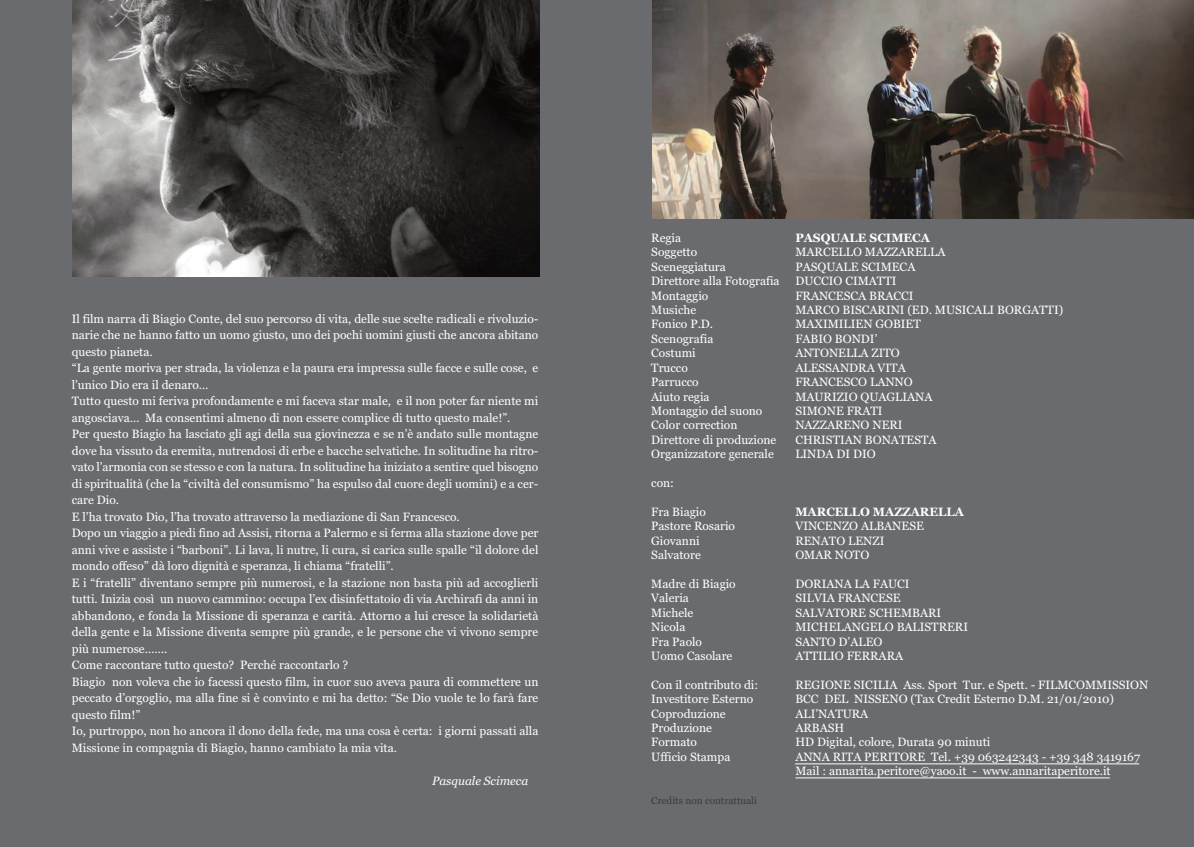
<style>
.page{position:relative;width:1194px;height:847px;background:#fff}
.page>*{position:absolute;margin:0;border:0;box-sizing:border-box;transform-origin:0 0}
.t1{font:12px/16.5px "Georgia";color:#fff}
.t2{font:700 12px "Georgia";color:#fff}
.t3{font:italic 12px "Georgia";color:#fff}
.t4{font:10px "Georgia";color:#3c3c3d}
</style>
<div class="page">
<div style="left:0;top:0;width:1193px;height:846px;background:#696b6e"></div>
<img style="left:652px;top:0;width:541px;height:218px">
<img style="left:72px;top:1px;width:467px;height:276px">
<hr style="left:794px;top:763px;width:344px;height:1px;background:#fff">
<hr style="left:795px;top:777px;width:314px;height:1px;background:#fff">
<p class="t1" style="left:72px;top:310px;width:468px">Il film narra di Biagio Conte, del suo percorso di vita, delle sue scelte radicali e rivoluzio&shy;narie che ne hanno fatto un uomo giusto, uno dei pochi uomini giusti che ancora abitano questo pianeta.<br>“La gente moriva per strada, la violenza e la paura era impressa sulle facce e sulle cose, e l’unico Dio era il denaro…<br>Tutto questo mi feriva profondamente e mi faceva star male, e il non poter far niente mi angosciava… Ma consentimi almeno di non essere complice di tutto questo male!”.<br>Per questo Biagio ha lasciato gli agi della sua giovinezza e se n’è andato sulle montagne dove ha vissuto da eremita, nutrendosi di erbe e bacche selvatiche. In solitudine ha ritro&shy;vato l’armonia con se stesso e con la natura. In solitudine ha iniziato a sentire quel bisogno di spiritualità (che la “civiltà del consumismo” ha espulso dal cuore degli uomini) e a cer&shy;care Dio.<br>E l’ha trovato Dio, l’ha trovato attraverso la mediazione di San Francesco.<br>Dopo un viaggio a piedi fino ad Assisi, ritorna a Palermo e si ferma alla stazione dove per anni vive e assiste i “barboni”. Li lava, li nutre, li cura, si carica sulle spalle “il dolore del mondo offeso” dà loro dignità e speranza, li chiama “fratelli”.<br>E i “fratelli” diventano sempre più numerosi, e la stazione non basta più ad accoglierli tutti. Inizia così un nuovo cammino: occupa l’ex disinfettatoio di via Archirafi da anni in abbandono, e fonda la Missione di speranza e carità. Attorno a lui cresce la solidarietà della gente e la Missione diventa sempre più grande, e le persone che vi vivono sempre più numerose…….<br>Come raccontare tutto questo? Perché raccontarlo ?<br>Biagio non voleva che io facessi questo film, in cuor suo aveva paura di commettere un peccato d’orgoglio, ma alla fine si è convinto e mi ha detto: “Se Dio vuole te lo farà fare questo film!”<br>Io, purtroppo, non ho ancora il dono della fede, ma una cosa è certa: i giorni passati alla Missione in compagnia di Biagio, hanno cambiato la mia vita.</p>
<p class="t3" style="left:432px;top:773px;width:98px">Pasquale Scimeca</p>
<p class="t1" style="left:651px;top:229px;width:31px">Regia</p>
<p class="t2" style="left:795px;top:231px;width:136px">PASQUALE SCIMECA</p>
<p class="t1" style="left:651px;top:244px;width:47px">Soggetto</p>
<p class="t1" style="left:795px;top:244px;width:151px">MARCELLO MAZZARELLA</p>
<p class="t1" style="left:651px;top:258px;width:76px">Sceneggiatura</p>
<p class="t1" style="left:795px;top:258px;width:121px">PASQUALE SCIMECA</p>
<p class="t1" style="left:651px;top:273px;width:130px">Direttore alla Fotografia</p>
<p class="t1" style="left:795px;top:273px;width:103px">DUCCIO CIMATTI</p>
<p class="t1" style="left:651px;top:287px;width:59px">Montaggio</p>
<p class="t1" style="left:795px;top:287px;width:120px">FRANCESCA BRACCI</p>
<p class="t1" style="left:651px;top:301px;width:46px">Musiche</p>
<p class="t1" style="left:795px;top:301px;width:269px">MARCO BISCARINI (ED. MUSICALI BORGATTI)</p>
<p class="t1" style="left:651px;top:316px;width:63px">Fonico P.D.</p>
<p class="t1" style="left:795px;top:316px;width:127px">MAXIMILIEN GOBIET</p>
<p class="t1" style="left:651px;top:330px;width:64px">Scenografia</p>
<p class="t1" style="left:795px;top:330px;width:83px">FABIO BONDI’</p>
<p class="t1" style="left:651px;top:345px;width:46px">Costumi</p>
<p class="t1" style="left:795px;top:345px;width:106px">ANTONELLA ZITO</p>
<p class="t1" style="left:651px;top:359px;width:38px">Trucco</p>
<p class="t1" style="left:795px;top:359px;width:112px">ALESSANDRA VITA</p>
<p class="t1" style="left:651px;top:373px;width:49px">Parrucco</p>
<p class="t1" style="left:795px;top:373px;width:119px">FRANCESCO LANNO</p>
<p class="t1" style="left:651px;top:388px;width:60px">Aiuto regia</p>
<p class="t1" style="left:795px;top:388px;width:139px">MAURIZIO QUAGLIANA</p>
<p class="t1" style="left:651px;top:402px;width:113px">Montaggio del suono</p>
<p class="t1" style="left:795px;top:402px;width:89px">SIMONE FRATI</p>
<p class="t1" style="left:651px;top:417px;width:88px">Color correction</p>
<p class="t1" style="left:795px;top:417px;width:109px">NAZZARENO NERI</p>
<p class="t1" style="left:651px;top:431px;width:127px">Direttore di produzione</p>
<p class="t1" style="left:795px;top:431px;width:143px">CHRISTIAN BONATESTA</p>
<p class="t1" style="left:651px;top:445px;width:124px">Organizzatore generale</p>
<p class="t1" style="left:795px;top:445px;width:82px">LINDA DI DIO</p>
<p class="t1" style="left:651px;top:474px;width:24px">con:</p>
<p class="t1" style="left:651px;top:503px;width:56px">Fra Biagio</p>
<p class="t2" style="left:795px;top:504px;width:170px">MARCELLO MAZZARELLA</p>
<p class="t1" style="left:651px;top:517px;width:85px">Pastore Rosario</p>
<p class="t1" style="left:795px;top:517px;width:130px">VINCENZO ALBANESE</p>
<p class="t1" style="left:651px;top:532px;width:50px">Giovanni</p>
<p class="t1" style="left:795px;top:532px;width:90px">RENATO LENZI</p>
<p class="t1" style="left:651px;top:546px;width:51px">Salvatore</p>
<p class="t1" style="left:795px;top:546px;width:75px">OMAR NOTO</p>
<p class="t1" style="left:651px;top:575px;width:86px">Madre di Biagio</p>
<p class="t1" style="left:795px;top:575px;width:116px">DORIANA LA FAUCI</p>
<p class="t1" style="left:651px;top:589px;width:39px">Valeria</p>
<p class="t1" style="left:795px;top:589px;width:107px">SILVIA FRANCESE</p>
<p class="t1" style="left:651px;top:604px;width:44px">Michele</p>
<p class="t1" style="left:795px;top:604px;width:147px">SALVATORE SCHEMBARI</p>
<p class="t1" style="left:651px;top:618px;width:36px">Nicola</p>
<p class="t1" style="left:795px;top:618px;width:174px">MICHELANGELO BALISTRERI</p>
<p class="t1" style="left:651px;top:633px;width:52px">Fra Paolo</p>
<p class="t1" style="left:795px;top:633px;width:88px">SANTO D’ALEO</p>
<p class="t1" style="left:651px;top:647px;width:83px">Uomo Casolare</p>
<p class="t1" style="left:795px;top:647px;width:109px">ATTILIO FERRARA</p>
<p class="t1" style="left:651px;top:676px;width:108px">Con il contributo di:</p>
<p class="t1" style="left:795px;top:676px;width:354px">REGIONE SICILIA Ass. Sport Tur. e Spett. - FILMCOMMISSION</p>
<p class="t1" style="left:651px;top:690px;width:104px">Investitore Esterno</p>
<p class="t1" style="left:795px;top:690px;width:320px">BCC DEL NISSENO (Tax Credit Esterno D.M. 21/01/2010)</p>
<p class="t1" style="left:651px;top:705px;width:76px">Coproduzione</p>
<p class="t1" style="left:795px;top:705px;width:74px">ALI’NATURA</p>
<p class="t1" style="left:651px;top:719px;width:62px">Produzione</p>
<p class="t1" style="left:795px;top:719px;width:50px">ARBASH</p>
<p class="t1" style="left:651px;top:733px;width:47px">Formato</p>
<p class="t1" style="left:795px;top:733px;width:196px">HD Digital, colore, Durata 90 minuti</p>
<p class="t1" style="left:651px;top:748px;width:81px">Ufficio Stampa</p>
<p class="t1" style="left:795px;top:749px;width:346px;line-height:14.4px">ANNA RITA PERITORE Tel. +39 063242343 - +39 348 3419167<br>Mail : annarita.peritore@yaoo.it - www.annaritaperitore.it</p>
<p class="t4" style="left:651px;top:794px;width:107px">Credits non contrattuali</p>
</div>
